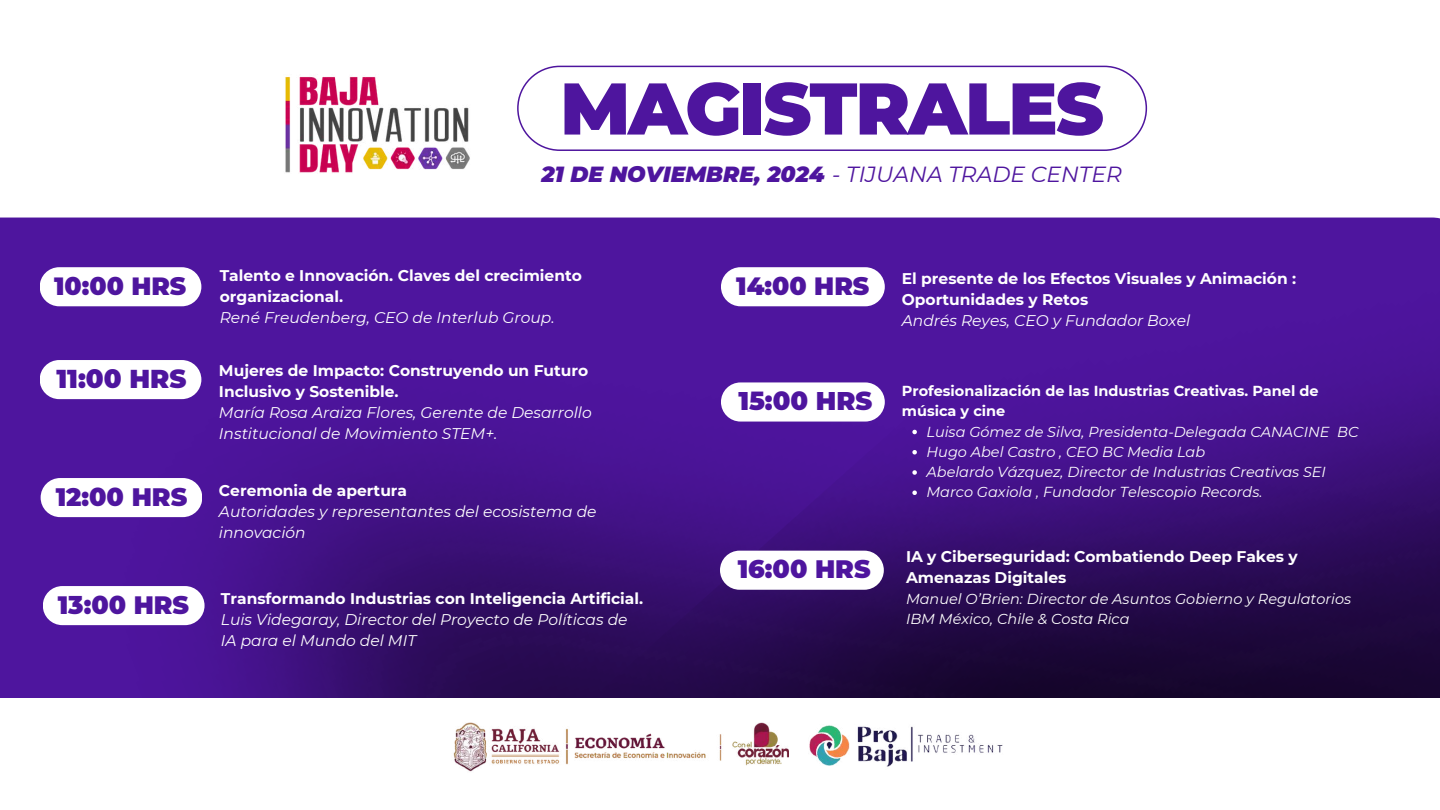
<style>
.page{position:relative;width:1440px;height:810px;background:#fff}
.page>*{position:absolute;margin:0;border:0;box-sizing:border-box;transform-origin:0 0}
.t1{font:900 73.1px "Montserrat";letter-spacing:-.025em;color:#4e159e}
.t2{font:900 25.8px "Montserrat";color:#4e159e}
.t3{font:900 25.6px "Montserrat";color:#4e159e}
.t4{font:900 25.2px "Montserrat";color:#4e159e}
.t5{font:900 25.1px "Montserrat";color:#4e159e}
.t6{font:900 25px "Montserrat";color:#4e159e}
.t7{font:900 24.9px "Montserrat";color:#4e159e}
.t8{font:italic 21.9px "Montserrat";color:#4e159e}
.t9{font:700 15.5px/21px "Montserrat";color:#fff}
.t10{font:italic 15.5px/21px "Montserrat";color:#fff}
.t11{font:italic 14.5px/20.2px "Montserrat";color:#fff}
.t12{font:700 14.5px/20.2px "Montserrat";color:#fff}
.s1{font-weight:900}
</style>
<div class="page">
<img style="left:0;top:65px;width:1440px;height:633px">
<img style="left:263px;top:66px;width:224px;height:122px">
<img style="left:453px;top:722px;width:336px;height:50px">
<img style="left:809px;top:725px;width:194px;height:42px">
<svg style="left:517px;top:66px;width:630px;height:85px"></svg>
<div style="left:40px;top:267px;width:161px;height:39px;background:#fff;border-radius:20px"></div>
<div style="left:40px;top:360px;width:161px;height:39px;background:#fff;border-radius:20px"></div>
<div style="left:41px;top:478px;width:161px;height:39px;background:#fff;border-radius:20px"></div>
<div style="left:43px;top:586px;width:162px;height:39px;background:#fff;border-radius:20px"></div>
<div style="left:721px;top:267px;width:164px;height:39px;background:#fff;border-radius:20px"></div>
<div style="left:721px;top:382px;width:164px;height:40px;background:#fff;border-radius:20px"></div>
<svg style="left:912px;top:430px;width:5px;height:4px"></svg>
<svg style="left:912px;top:450px;width:5px;height:5px"></svg>
<svg style="left:912px;top:470px;width:5px;height:5px"></svg>
<svg style="left:912px;top:491px;width:5px;height:4px"></svg>
<div style="left:720px;top:551px;width:164px;height:39px;background:#fff;border-radius:20px"></div>
<h1 class="t1" style="left:560px;top:64px;width:545px">MAGISTRALES</h1>
<h3 class="t8" style="left:541px;top:160px;width:582px"><span class="s1">21 DE NOVIEMBRE, 2024</span> - TIJUANA TRADE CENTER</h3>
<h3 class="t7" style="left:54px;top:271px;width:134px">10:00 HRS</h3>
<h2 class="t2" style="left:56px;top:363px;width:131px">11:00 HRS</h2>
<h3 class="t4" style="left:56px;top:481px;width:133px">12:00 HRS</h3>
<p class="t9" style="left:220px;top:265px;width:364px">Talento e Innovación. Claves del crecimiento organizacional.</p>
<p class="t10" style="left:220px;top:307px;width:336px">René Freudenberg, CEO de Interlub Group.</p>
<p class="t9" style="left:219px;top:360px;width:371px">Mujeres de Impacto: Construyendo un Futuro<br>Inclusivo y Sostenible.</p>
<p class="t10" style="left:219px;top:402px;width:374px">María Rosa Araiza Flores, Gerente de Desarrollo<br>Institucional de Movimiento STEM+.</p>
<p class="t9" style="left:219px;top:480px;width:190px">Ceremonia de apertura</p>
<p class="t10" style="left:219px;top:501px;width:379px">Autoridades y representantes del ecosistema de innovación</p>
<h3 class="t6" style="left:736px;top:271px;width:135px">14:00 HRS</h3>
<h3 class="t3" style="left:738px;top:386px;width:135px">15:00 HRS</h3>
<p class="t9" style="left:902px;top:268px;width:396px">El presente de los Efectos Visuales y Animación :<br>Oportunidades y Retos</p>
<p class="t10" style="left:902px;top:310px;width:290px">Andrés Reyes, CEO y Fundador Boxel</p>
<p class="t12" style="left:902px;top:381px;width:418px">Profesionalización de las Industrias Creativas. Panel de música y cine</p>
<p class="t11" style="left:927px;top:421px;width:433px">Luisa Gómez de Silva, Presidenta-Delegada CANACINE BC Hugo Abel Castro , CEO BC Media Lab<br>Abelardo Vázquez, Director de Industrias Creativas SEI Marco Gaxiola , Fundador Telescopio Records.</p>
<h3 class="t5" style="left:58px;top:589px;width:133px">13:00 HRS</h3>
<p class="t9" style="left:221px;top:588px;width:424px">Transformando Industrias con Inteligencia Artificial.</p>
<p class="t10" style="left:221px;top:609px;width:408px">Luis Videgaray, Director del Proyecto de Políticas de<br>IA para el Mundo del MIT</p>
<h3 class="t4" style="left:738px;top:554px;width:134px">16:00 HRS</h3>
<p class="t9" style="left:906px;top:546px;width:393px">IA y Ciberseguridad: Combatiendo Deep Fakes y<br>Amenazas Digitales</p>
<p class="t11" style="left:906px;top:589px;width:447px">Manuel O’Brien: Director de Asuntos Gobierno y Regulatorios<br>IBM México, Chile &amp; Costa Rica</p>
</div>
